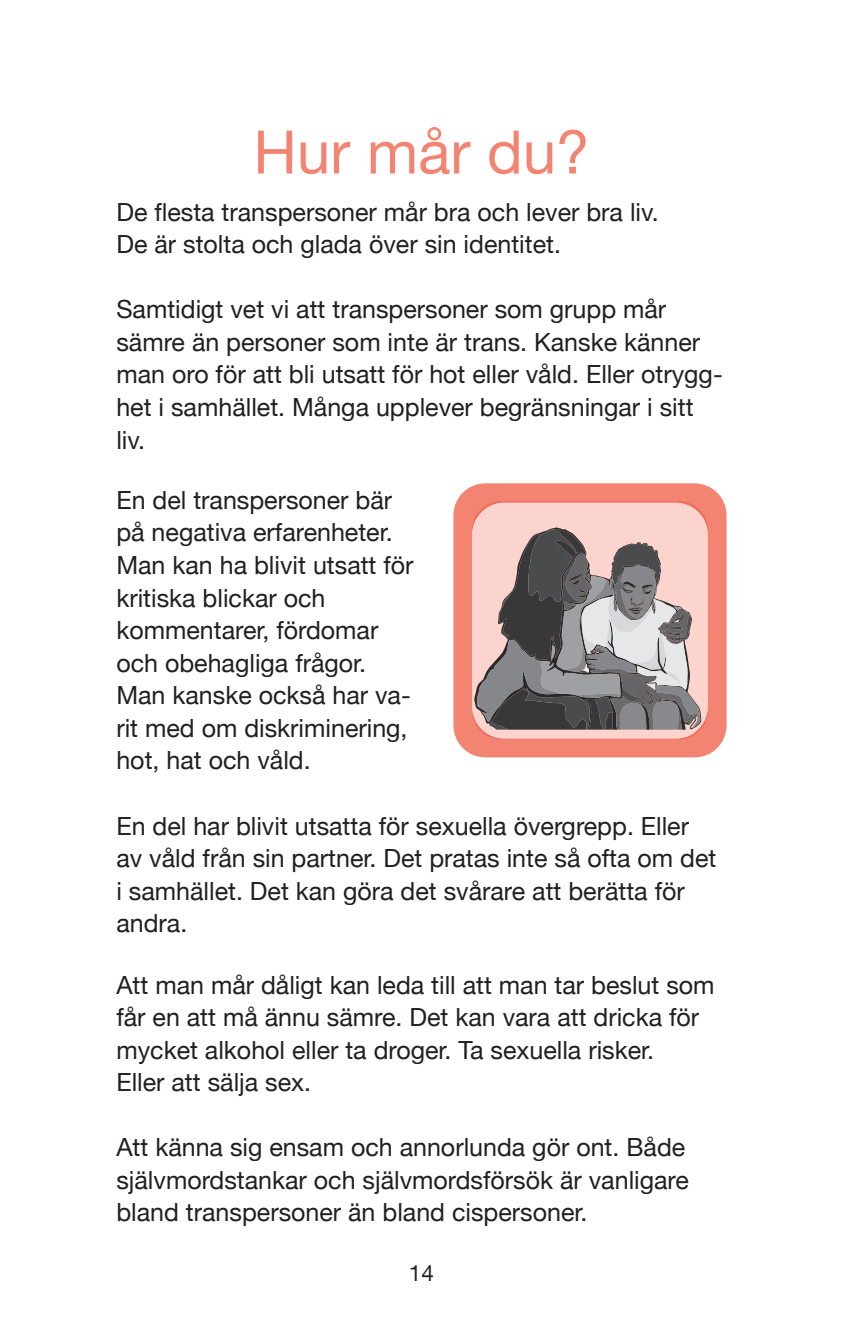
<style>
.page{position:relative;width:843px;height:1339px;background:#fff}
.page>*{position:absolute;margin:0;border:0;box-sizing:border-box;transform-origin:0 0}
.t1{font:60px "Helvetica Neue";color:#f48472}
.t2{font:25px/32.5px "Helvetica Neue";color:#231f20}
.t3{font:22.5px "Helvetica Neue";color:#231f20}
</style>
<div class="page">
<div style="left:453px;top:483px;width:273px;height:274px;background:#f48472;border-radius:32px"></div>
<svg style="left:471px;top:501px;width:236px;height:238px;background:#f7c9c1"></svg>
<svg style="left:474px;top:527px;width:226px;height:202px;background:#9b9090"></svg>
<h1 class="t1" style="left:253px;top:109px;width:337px">Hur mår du?</h1>
<p class="t2" style="left:116px;top:197px;width:543px">De flesta transpersoner mår bra och lever bra liv.<br>De är stolta och glada över sin identitet.</p>
<p class="t2" style="left:116px;top:294px;width:607px">Samtidigt vet vi att transpersoner som grupp mår sämre än personer som inte är trans. Kanske känner man oro för att bli utsatt för hot eller våld. Eller otrygg&shy;het i samhället. Många upplever begränsningar i sitt liv.</p>
<p class="t2" style="left:116px;top:485px;width:298px">En del transpersoner bär på negativa erfarenheter.<br>Man kan ha blivit utsatt för kritiska blickar och kommentarer, fördomar och obehagliga frågor.<br>Man kanske också har va&shy;rit med om diskriminering, hot, hat och våld.</p>
<p class="t2" style="left:116px;top:811px;width:601px">En del har blivit utsatta för sexuella övergrepp. Eller av våld från sin partner. Det pratas inte så ofta om det i samhället. Det kan göra det svårare att berätta för andra.</p>
<p class="t2" style="left:116px;top:969px;width:599px">Att man mår dåligt kan leda till att man tar beslut som får en att må ännu sämre. Det kan vara att dricka för mycket alkohol eller ta droger. Ta sexuella risker.<br>Eller att sälja sex.</p>
<p class="t2" style="left:116px;top:1132px;width:573px">Att känna sig ensam och annorlunda gör ont. Både självmordstankar och självmordsförsök är vanligare bland transpersoner än bland cispersoner.</p>
<p class="t3" style="left:408px;top:1256px;width:27px">14</p>
</div>
